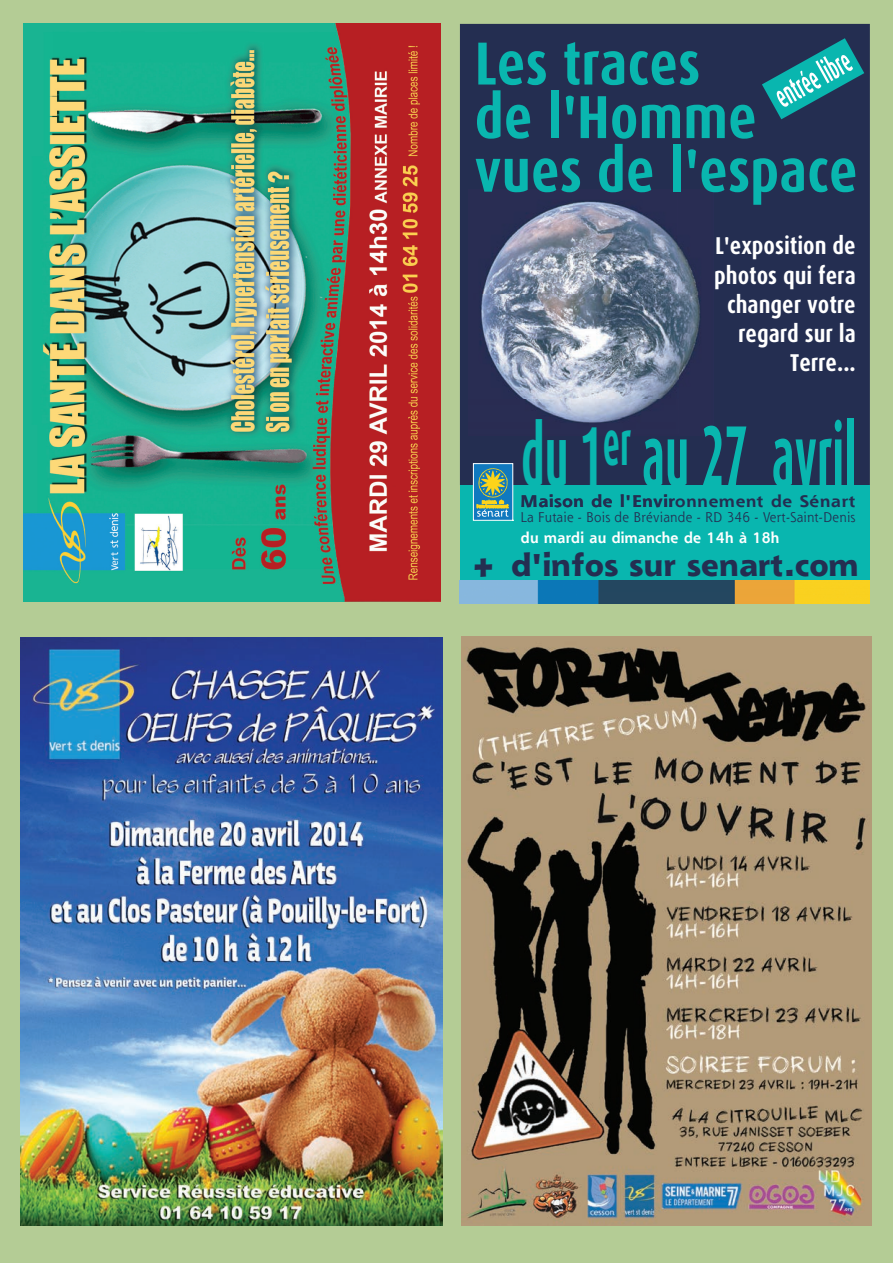
<style>
.page{position:relative;width:893px;height:1263px;background:#b4cc95}
.page>*{position:absolute;margin:0;border:0;box-sizing:border-box;transform-origin:0 0}
.t1{font:700 86.85px "Dax Condensed";color:#09b6af;scale:.58 1}
.t2{font:700 60.9px/53.6px "Dax Condensed";color:#09b6af}
.t3{font:800 30.75px "Shannon";color:#242e51}
.t4{font:700 24.3px/29.2px "Dax Condensed";color:#fff;text-align:right}
.t5{font:700 16.35px "Shannon";letter-spacing:.02em;color:#242e51;scale:1.11 1}
.t6{font:700 14.85px "Shannon";color:#fff}
.t7{font:13.65px "Shannon";letter-spacing:.005em;color:#242e51}
.s1{font-size:85.2px}
</style>
<div class="page">
<div style="left:460px;top:24px;width:410px;height:461px;background:#242e51"></div>
<img style="left:468px;top:190px;width:245px;height:245px">
<div style="left:460px;top:485px;width:410px;height:119px;background:#09b6af"></div>
<img style="left:460px;top:581px;width:410px;height:22px">
<svg style="left:472px;top:462px;width:42px;height:59px;background:#5f9b9c"></svg>
<svg style="left:762px;top:38px;width:102px;height:81px;background:#2e7383"></svg>
<img style="left:21px;top:637px;width:421px;height:588px">
<img style="left:461px;top:636px;width:411px;height:589px">
<img style="left:24px;top:23px;width:416px;height:578px">
<h2 class="t2" style="left:475px;top:41px;width:385px">Les traces<br>de l'Homme vues de l'espace</h2>
<p class="t4" style="left:714px;top:233px;width:143px">L'exposition de photos qui fera changer votre regard sur la<br>Terre...</p>
<h1 class="t1" style="left:521px;top:418px;width:580px"><span class="s1">du 1</span><sup>er</sup> au 27 avril</h1>
<p class="t5" style="left:520px;top:491px;width:304px">Maison de l'Environnement de Sénart</p>
<p class="t7" style="left:520px;top:508px;width:337px">La Futaie - Bois de Bréviande - RD 346 - Vert-Saint-Denis</p>
<p class="t6" style="left:521px;top:528px;width:260px">du mardi au dimanche de 14h à 18h</p>
<p class="t3" style="left:468px;top:544px;width:392px">+ d'infos sur senart.com</p>
</div>
